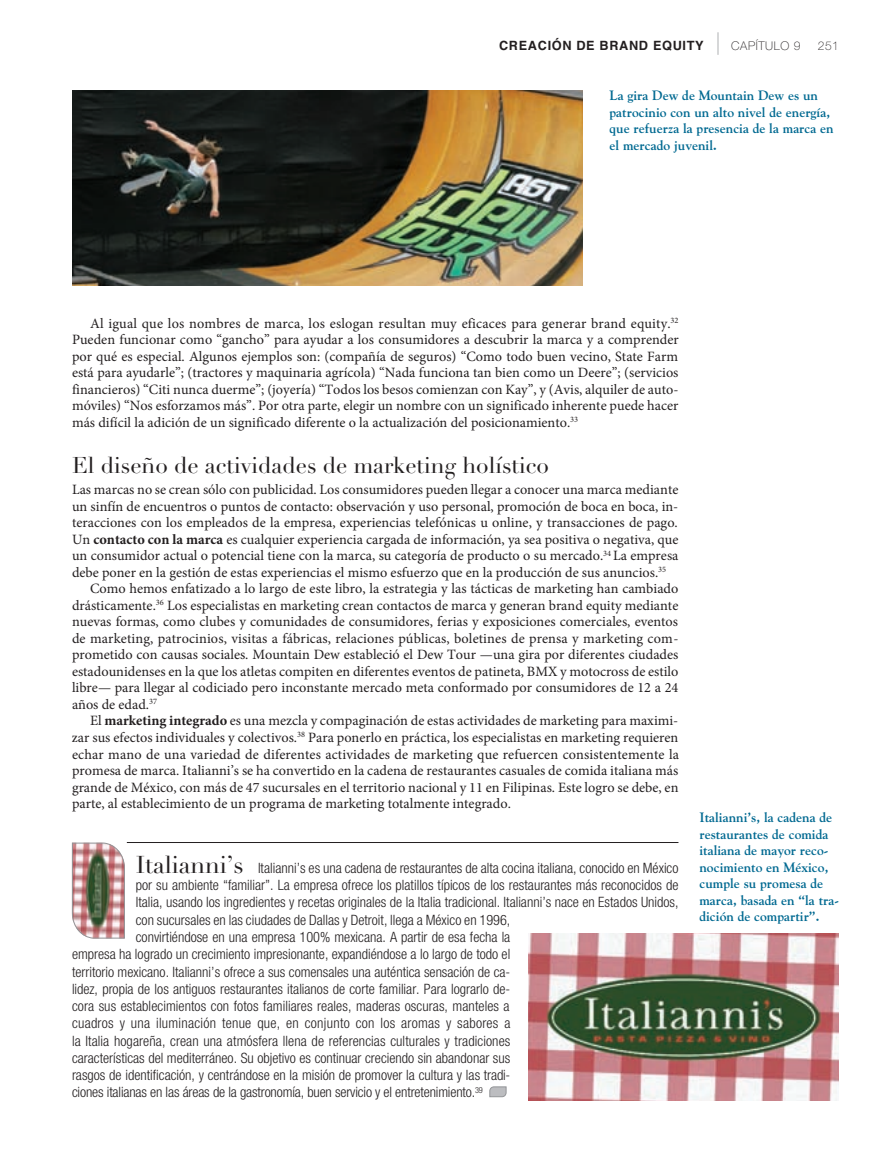
<style>
.page{position:relative;width:893px;height:1149px;background:#fff}
.page>*{position:absolute;margin:0;border:0;box-sizing:border-box;transform-origin:0 0}
.t1{font:22.5px "Didot LT Std";color:#231f20}
.t2{font:14.25px/16.5px "Minion Pro";color:#231f20;text-align:justify}
.t3{font:300 condensed 14.25px "Helvetica Neue LT Std";color:#231f20}
.t4{font:300 condensed 14.25px "Helvetica Neue LT Std";letter-spacing:.02em;color:#231f20}
.t5{font:700 13.5px/16.5px "Goudy Std";color:#006991}
.t6{font:700 12.75px "Helvetica";letter-spacing:.05em;color:#231f20}
.t7{font:100 12px "Helvetica Neue LT Std";color:#231f20}
.s1{font-family:"Helvetica Neue LT Std";font-weight:100;font-size:22.5px;color:#939598}
.s2{font-family:"Helvetica Neue LT Std";font-weight:100;font-size:12px}
.s3{font-weight:700}
.s4{font-family:"Didot LT Std";font-weight:400;font-stretch:normal;font-size:24px}
</style>
<div class="page">
<hr style="left:127px;top:841px;width:551px;height:1px;background:#231f20">
<svg style="left:489px;top:1086px;width:18px;height:11px"></svg>
<img style="left:72px;top:90px;width:511px;height:195px">
<img style="left:72px;top:842px;width:53px;height:96px">
<img style="left:528px;top:933px;width:311px;height:167px">
<p class="t6" style="left:499px;top:39px;width:303px">CREACIÓN DE BRAND EQUITY <span class="s1">|</span> <span class="s2">CAPÍTULO 9</span></p>
<p class="t7" style="left:818px;top:42px;width:23px">251</p>
<p class="t5" style="left:610px;top:88px;width:226px">La gira Dew de Mountain Dew es un patrocinio con un alto nivel de energía, que refuerza la presencia de la marca en el mercado juvenil.</p>
<p class="t2" style="left:72px;top:316px;width:608px;text-indent:18px">Al igual que los nombres de marca, los eslogan resultan muy eficaces para generar brand equity.<sup>32<br></sup>Pueden funcionar como “gancho” para ayudar a los consumidores a descubrir la marca y a comprender por qué es especial. Algunos ejemplos son: (compañía de seguros) “Como todo buen vecino, State Farm está para ayudarle”; (tractores y maquinaria agrícola) “Nada funciona tan bien como un Deere”; (servicios financieros) “Citi nunca duerme”; (joyería) “Todos los besos comienzan con Kay”, y (Avis, alquiler de auto&shy;móviles) “Nos esforzamos más”. Por otra parte, elegir un nombre con un significado inherente puede hacer más difícil la adición de un significado diferente o la actualización del posicionamiento.<sup>33</sup></p>
<h1 class="t1" style="left:72px;top:457px;width:479px">El diseño de actividades de marketing holístico</h1>
<p class="t2" style="left:72px;top:482px;width:608px">Las marcas no se crean sólo con publicidad. Los consumidores pueden llegar a conocer una marca mediante</p>
<p class="t2" style="left:72px;top:499px;width:608px">un sinfín de encuentros o puntos de contacto: observación y uso personal, promoción de boca en boca, in-</p>
<p class="t2" style="left:72px;top:515px;width:607px">teracciones con los empleados de la empresa, experiencias telefónicas u online, y transacciones de pago.</p>
<p class="t2" style="left:72px;top:532px;width:608px">Un <span class="s3">contacto con la marca</span> es cualquier experiencia cargada de información, ya sea positiva o negativa, que</p>
<p class="t2" style="left:72px;top:548px;width:608px">un consumidor actual o potencial tiene con la marca, su categoría de producto o su mercado.<sup>34</sup> La empresa</p>
<p class="t2" style="left:72px;top:565px;width:596px">debe poner en la gestión de estas experiencias el mismo esfuerzo que en la producción de sus anuncios.<sup>35</sup></p>
<p class="t2" style="left:90px;top:581px;width:590px">Como hemos enfatizado a lo largo de este libro, la estrategia y las tácticas de marketing han cambiado</p>
<p class="t2" style="left:72px;top:598px;width:608px">drásticamente.<sup>36</sup> Los especialistas en marketing crean contactos de marca y generan brand equity mediante</p>
<p class="t2" style="left:72px;top:614px;width:607px">nuevas formas, como clubes y comunidades de consumidores, ferias y exposiciones comerciales, eventos</p>
<p class="t2" style="left:72px;top:631px;width:608px">de marketing, patrocinios, visitas a fábricas, relaciones públicas, boletines de prensa y marketing com-</p>
<p class="t2" style="left:72px;top:647px;width:608px">prometido con causas sociales. Mountain Dew estableció el Dew Tour —una gira por diferentes ciudades</p>
<p class="t2" style="left:72px;top:664px;width:608px">estadounidenses en la que los atletas compiten en diferentes eventos de patineta, BMX y motocross de estilo</p>
<p class="t2" style="left:72px;top:680px;width:608px">libre— para llegar al codiciado pero inconstante mercado meta conformado por consumidores de 12 a 24</p>
<p class="t2" style="left:72px;top:697px;width:87px">años de edad.<sup>37</sup></p>
<p class="t2" style="left:90px;top:713px;width:590px">El <span class="s3">marketing integrado</span> es una mezcla y compaginación de estas actividades de marketing para maximi-</p>
<p class="t2" style="left:72px;top:730px;width:608px">zar sus efectos individuales y colectivos.<sup>38</sup> Para ponerlo en práctica, los especialistas en marketing requieren</p>
<p class="t2" style="left:72px;top:746px;width:608px">echar mano de una variedad de diferentes actividades de marketing que refuercen consistentemente la</p>
<p class="t2" style="left:72px;top:763px;width:608px">promesa de marca. Italianni’s se ha convertido en la cadena de restaurantes casuales de comida italiana más</p>
<p class="t2" style="left:72px;top:779px;width:608px">grande de México, con más de 47 sucursales en el territorio nacional y 11 en Filipinas. Este logro se debe, en</p>
<p class="t2" style="left:72px;top:796px;width:440px">parte, al establecimiento de un programa de marketing totalmente integrado.</p>
<p class="t3" style="left:136px;top:862px;width:544px"><span class="s4">Italianni’s</span> Italianni’s es una cadena de restaurantes de alta cocina italiana, conocido en México</p>
<p class="t3" style="left:136px;top:879px;width:544px">por su ambiente “familiar”. La empresa ofrece los platillos típicos de los restaurantes más reconocidos de</p>
<p class="t3" style="left:136px;top:896px;width:544px">Italia, usando los ingredientes y recetas originales de la Italia tradicional. Italianni’s nace en Estados Unidos,</p>
<p class="t3" style="left:136px;top:914px;width:376px">con sucursales en las ciudades de Dallas y Detroit, llega a México en 1996,</p>
<p class="t3" style="left:136px;top:931px;width:376px">convirtiéndose en una empresa 100% mexicana. A partir de esa fecha la</p>
<p class="t3" style="left:72px;top:948px;width:440px">empresa ha logrado un crecimiento impresionante, expandiéndose a lo largo de todo el</p>
<p class="t3" style="left:72px;top:966px;width:440px">territorio mexicano. Italianni’s ofrece a sus comensales una auténtica sensación de ca-</p>
<p class="t3" style="left:72px;top:983px;width:440px">lidez, propia de los antiguos restaurantes italianos de corte familiar. Para lograrlo de-</p>
<p class="t3" style="left:72px;top:1000px;width:439px">cora sus establecimientos con fotos familiares reales, maderas oscuras, manteles a</p>
<p class="t4" style="left:72px;top:1017px;width:440px">cuadros y una iluminación tenue que, en conjunto con los aromas y sabores a</p>
<p class="t3" style="left:72px;top:1035px;width:440px">la Italia hogareña, crean una atmósfera llena de referencias culturales y tradiciones</p>
<p class="t3" style="left:72px;top:1052px;width:440px">características del mediterráneo. Su objetivo es continuar creciendo sin abandonar sus</p>
<p class="t3" style="left:72px;top:1069px;width:440px">rasgos de identificación, y centrándose en la misión de promover la cultura y las tradi-</p>
<p class="t3" style="left:72px;top:1086px;width:412px">ciones italianas en las áreas de la gastronomía, buen servicio y el entretenimiento.<sup>39</sup></p>
<p class="t5" style="left:699px;top:810px;width:141px">Italianni’s, la cadena de restaurantes de comida italiana de mayor reco&shy;nocimiento en México, cumple su promesa de marca, basada en “la tra&shy;dición de compartir”.</p>
</div>
